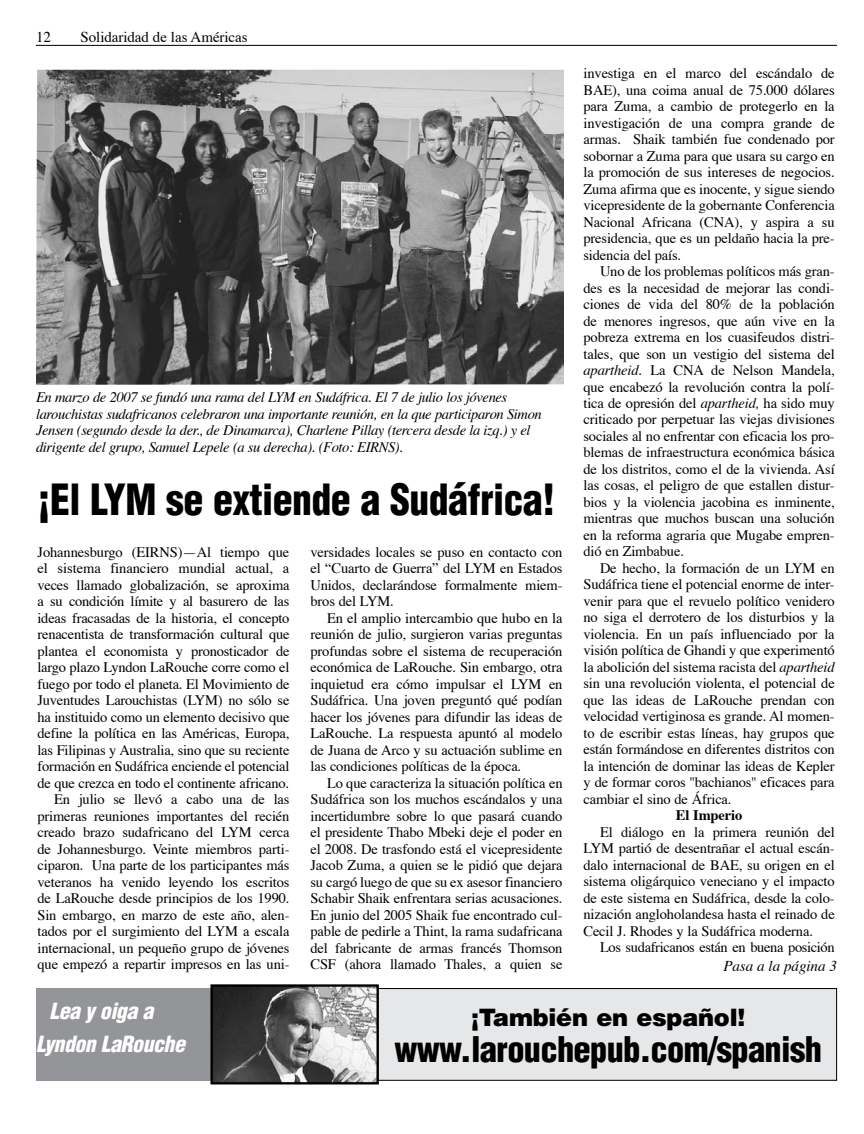
<style>
.page{position:relative;width:864px;height:1134px;background:#fff}
.page>*{position:absolute;margin:0;border:0;box-sizing:border-box;transform-origin:0 0}
.t1{font:900 condensed 42px "Helvetica";letter-spacing:-.015em;color:#000;scale:.95 1}
.t2{font:900 condensed 34.5px "Helvetica";letter-spacing:-.02em;color:#000}
.t3{font:900 24px "Helvetica";letter-spacing:-.01em;color:#000}
.t4{font:italic 900 condensed 21.75px/33px "Helvetica";letter-spacing:-.02em;color:#fff}
.t5{font:15px "Times";letter-spacing:-.005em;color:#000}
.t6{font:italic 15px "Times";letter-spacing:-.005em;color:#000}
.t7{font:14.55px/16.5px "Times";letter-spacing:-.01em;color:#000;text-align:justify}
.t8{font:italic 14.55px/16.5px "Times";letter-spacing:-.025em;color:#000}
.t9{font:700 14.55px "Times";letter-spacing:-.01em;color:#000}
.s1{font-style:italic}
</style>
<div class="page">
<hr style="left:36px;top:45px;width:801px;height:1px;background:#000">
<img style="left:36px;top:70px;width:528px;height:315px">
<div style="left:36px;top:988px;width:255px;height:93px;background:#939598"></div>
<div style="left:378px;top:989px;width:459px;height:91px;background:#e6e7e8"></div>
<div style="left:377px;top:988px;width:460px;height:93px;border:1px solid #000"></div>
<img style="left:213px;top:987px;width:163px;height:94px">
<div style="left:210px;top:984px;width:169px;height:100px;border:2px solid #000"></div>
<p class="t5" style="left:36px;top:23px;width:16px">12</p>
<p class="t5" style="left:81px;top:23px;width:169px">Solidaridad de las Américas</p>
<p class="t8" style="left:36px;top:388px;width:507px">En marzo de 2007 se fundó una rama del LYM en Sudáfrica. El 7 de julio los jóvenes larouchistas sudafricanos celebraron una importante reunión, en la que participaron Simon Jensen (segundo desde la der., de Dinamarca), Charlene Pillay (tercera desde la izq.) y el dirigente del grupo, Samuel Lepele (a su derecha). (Foto: EIRNS).</p>
<h1 class="t1" style="left:38px;top:474px;width:547px">¡El LYM se extiende a Sudáfrica!</h1>
<p class="t7" style="left:38px;top:542px;width:254px;text-align:right">Johannesburgo (EIRNS)—Al tiempo que el sistema financiero mundial actual, a veces llamado globalización, se aproxima a su condición límite y al basurero de las ideas fracasadas de la historia, el concepto renacentista de transformación cultural que plantea el economista y pronosticador de largo plazo Lyndon LaRouche corre como el fuego por todo el planeta. El Movimiento de Juventudes Larouchistas (LYM) no sólo se ha instituido como un elemento decisivo que define la política en las Américas, Europa, las Filipinas y Australia, sino que su reciente formación en Sudáfrica enciende el potencial de que crezca en todo el continente africano.<br>En julio se llevó a cabo una de las primeras reuniones importantes del recién creado brazo sudafricano del LYM cerca de Johannesburgo. Veinte miembros parti&shy;ciparon. Una parte de los participantes más veteranos ha venido leyendo los escritos de LaRouche desde principios de los 1990.<br>Sin embargo, en marzo de este año, alen&shy;tados por el surgimiento del LYM a escala internacional, un pequeño grupo de jóvenes que empezó a repartir impresos en las uni-</p>
<p class="t7" style="left:310px;top:542px;width:254px">versidades locales se puso en contacto con el “Cuarto de Guerra” del LYM en Estados Unidos, declarándose formalmente miem&shy;bros del LYM.</p>
<p class="t7" style="left:310px;top:608px;width:254px;text-indent:16px">En el amplio intercambio que hubo en la reunión de julio, surgieron varias preguntas profundas sobre el sistema de recuperación económica de LaRouche. Sin embargo, otra inquietud era cómo impulsar el LYM en Sudáfrica. Una joven preguntó qué podían hacer los jóvenes para difundir las ideas de LaRouche. La respuesta apuntó al modelo de Juana de Arco y su actuación sublime en las condiciones políticas de la época.</p>
<p class="t7" style="left:310px;top:773px;width:254px;text-indent:16px">Lo que caracteriza la situación política en Sudáfrica son los muchos escándalos y una incertidumbre sobre lo que pasará cuando el presidente Thabo Mbeki deje el poder en el 2008. De trasfondo está el vicepresidente Jacob Zuma, a quien se le pidió que dejara su cargó luego de que su ex asesor financiero Schabir Shaik enfrentara serias acusaciones.<br>En junio del 2005 Shaik fue encontrado cul&shy;pable de pedirle a Thint, la rama sudafricana del fabricante de armas francés Thomson CSF (ahora llamado Thales, a quien se</p>
<p class="t7" style="left:584px;top:64px;width:253px">investiga en el marco del escándalo de BAE), una coima anual de 75.000 dólares para Zuma, a cambio de protegerlo en la investigación de una compra grande de armas. Shaik también fue condenado por sobornar a Zuma para que usara su cargo en la promoción de sus intereses de negocios.<br>Zuma afirma que es inocente, y sigue siendo vicepresidente de la gobernante Conferencia Nacional Africana (CNA), y aspira a su presidencia, que es un peldaño hacia la pre&shy;sidencia del país.</p>
<p class="t7" style="left:584px;top:262px;width:253px;text-indent:16px">Uno de los problemas políticos más gran&shy;des es la necesidad de mejorar las condi&shy;ciones de vida del 80% de la población de menores ingresos, que aún vive en la pobreza extrema en los cuasifeudos distri&shy;tales, que son un vestigio del sistema del <span class="s1">apartheid.</span> La CNA de Nelson Mandela, que encabezó la revolución contra la polí&shy;tica de opresión del <span class="s1">apartheid,</span> ha sido muy criticado por perpetuar las viejas divisiones sociales al no enfrentar con eficacia los pro&shy;blemas de infraestructura económica básica de los distritos, como el de la vivienda. Así las cosas, el peligro de que estallen distur&shy;bios y la violencia jacobina es inminente, mientras que muchos buscan una solución en la reforma agraria que Mugabe empren&shy;dió en Zimbabue.</p>
<p class="t7" style="left:584px;top:559px;width:253px;text-indent:16px">De hecho, la formación de un LYM en Sudáfrica tiene el potencial enorme de inter&shy;venir para que el revuelo político venidero no siga el derrotero de los disturbios y la violencia. En un país influenciado por la visión política de Ghandi y que experimentó la abolición del sistema racista del <span class="s1">apartheid </span>sin una revolución violenta, el potencial de que las ideas de LaRouche prendan con velocidad vertiginosa es grande. Al momen&shy;to de escribir estas líneas, hay grupos que están formándose en diferentes distritos con la intención de dominar las ideas de Kepler y de formar coros ''bachianos'' eficaces para cambiar el sino de África.</p>
<p class="t9" style="left:676px;top:802px;width:68px">El Imperio</p>
<p class="t7" style="left:584px;top:823px;width:253px;text-indent:16px">El diálogo en la primera reunión del LYM partió de desentrañar el actual escán&shy;dalo internacional de BAE, su origen en el sistema oligárquico veneciano y el impacto de este sistema en Sudáfrica, desde la colo&shy;nización angloholandesa hasta el reinado de Cecil J. Rhodes y la Sudáfrica moderna.</p>
<p class="t7" style="left:600px;top:938px;width:236px">Los sudafricanos están en buena posición</p>
<p class="t6" style="left:723px;top:952px;width:115px">Pasa a la página 3</p>
<h3 class="t4" style="left:36px;top:994px;width:150px;text-indent:14px">Lea y oiga a<br>Lyndon LaRouche</h3>
<h3 class="t3" style="left:471px;top:1002px;width:276px">¡También en español!</h3>
<h2 class="t2" style="left:395px;top:1028px;width:429px">www.larouchepub.com/spanish</h2>
</div>
